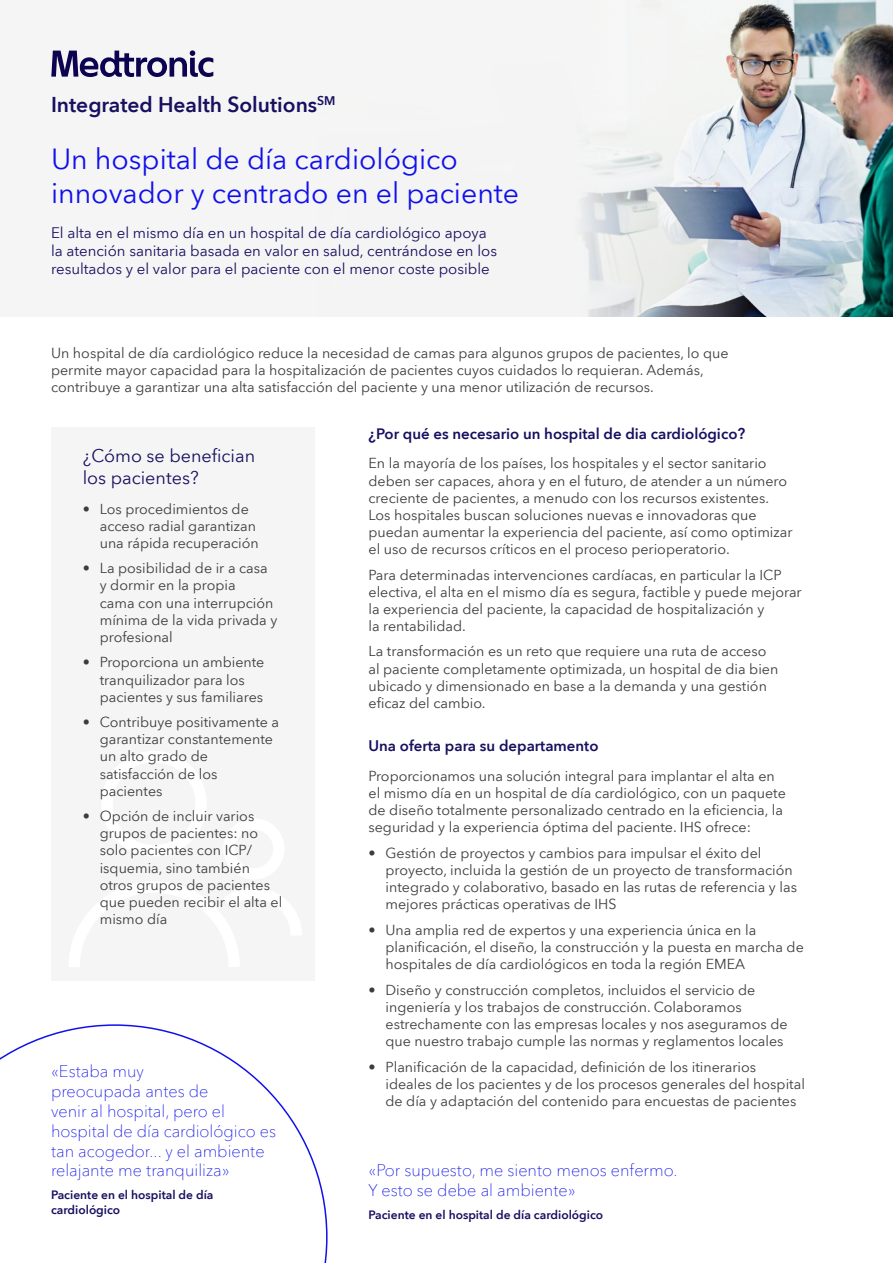
<style>
.page{position:relative;width:893px;height:1263px;background:#fff}
.page>*{position:absolute;margin:0;border:0;box-sizing:border-box;transform-origin:0 0}
.t1{font:28.5px/34.2px "Avenir Next World";color:#1010eb}
.t2{font:600 21px "Avenir Next World";color:#170f5f}
.t3{font:18px/21.6px "Avenir Next World";color:#170f5f}
.t4{font:100 16.5px/19.8px "Avenir Next World";color:#1010eb}
.t5{font:15px/18px "Avenir Next World";color:#170f5f}
.t6{font:600 15px "Avenir Next World";color:#170f5f}
.t7{font:14.25px/17.1px "Avenir Next World";color:#3c3c3c}
.t8{font:600 12px/14.4px "Avenir Next World";color:#170f5f}
</style>
<div class="page">
<div style="left:0;top:0;width:893px;height:317px;background:#f5f5f5"></div>
<img style="left:581px;top:0;width:312px;height:317px">
<svg style="left:51px;top:50px;width:162px;height:27px"></svg>
<div style="left:51px;top:427px;width:263px;height:554px;background:#f5f5f5"></div>
<svg style="left:0;top:1024px;width:328px;height:239px"></svg>
<h2 class="t2" style="left:51px;top:93px;width:286px">Integrated Health Solutions<sup>SM</sup></h2>
<h1 class="t1" style="left:51px;top:142px;width:470px">Un hospital de día cardiológico innovador y centrado en el paciente</h1>
<p class="t5" style="left:51px;top:224px;width:447px">El alta en el mismo día en un hospital de día cardiológico apoya la atención sanitaria basada en valor en salud, centrándose en los resultados y el valor para el paciente con el menor coste posible</p>
<p class="t7" style="left:51px;top:344px;width:679px">Un hospital de día cardiológico reduce la necesidad de camas para algunos grupos de pacientes, lo que permite mayor capacidad para la hospitalización de pacientes cuyos cuidados lo requieran. Además, contribuye a garantizar una alta satisfacción del paciente y una menor utilización de recursos.</p>
<p class="t6" style="left:368px;top:425px;width:378px">¿Por qué es necesario un hospital de dia cardiológico?</p>
<p class="t7" style="left:368px;top:455px;width:426px">En la mayoría de los países, los hospitales y el sector sanitario deben ser capaces, ahora y en el futuro, de atender a un número creciente de pacientes, a menudo con los recursos existentes.<br>Los hospitales buscan soluciones nuevas e innovadoras que puedan aumentar la experiencia del paciente, así como optimizar el uso de recursos críticos en el proceso perioperatorio.</p>
<p class="t7" style="left:368px;top:566px;width:435px">Para determinadas intervenciones cardíacas, en particular la ICP electiva, el alta en el mismo día es segura, factible y puede mejorar la experiencia del paciente, la capacidad de hospitalización y<br>la rentabilidad.</p>
<p class="t7" style="left:368px;top:643px;width:411px">La transformación es un reto que requiere una ruta de acceso al paciente completamente optimizada, un hospital de dia bien ubicado y dimensionado en base a la demanda y una gestión eficaz del cambio.</p>
<p class="t6" style="left:368px;top:737px;width:232px">Una oferta para su departamento</p>
<p class="t7" style="left:368px;top:768px;width:419px">Proporcionamos una solución integral para implantar el alta en el mismo día en un hospital de día cardiológico, con un paquete de diseño totalmente personalizado centrado en la eficiencia, la seguridad y la experiencia óptima del paciente. IHS ofrece:</p>
<p class="t7" style="left:385px;top:845px;width:413px;text-indent:-17px">• Gestión de proyectos y cambios para impulsar el éxito del proyecto, incluida la gestión de un proyecto de transformación integrado y colaborativo, basado en las rutas de referencia y las mejores prácticas operativas de IHS</p>
<p class="t7" style="left:385px;top:922px;width:420px;text-indent:-17px">• Una amplia red de expertos y una experiencia única en la planificación, el diseño, la construcción y la puesta en marcha de hospitales de día cardiológicos en toda la región EMEA</p>
<p class="t7" style="left:385px;top:981px;width:404px;text-indent:-17px">• Diseño y construcción completos, incluidos el servicio de ingeniería y los trabajos de construcción. Colaboramos estrechamente con las empresas locales y nos aseguramos de que nuestro trabajo cumple las normas y reglamentos locales</p>
<p class="t7" style="left:385px;top:1058px;width:421px;text-indent:-17px">• Planificación de la capacidad, definición de los itinerarios ideales de los pacientes y de los procesos generales del hospital de día y adaptación del contenido para encuestas de pacientes</p>
<p class="t3" style="left:83px;top:445px;width:174px">¿Cómo se benefician los pacientes?</p>
<p class="t7" style="left:100px;top:500px;width:161px;text-indent:-17px">• Los procedimientos de acceso radial garantizan una rápida recuperación</p>
<p class="t7" style="left:100px;top:560px;width:179px;text-indent:-17px">• La posibilidad de ir a casa y dormir en la propia<br>cama con una interrupción mínima de la vida privada y profesional</p>
<p class="t7" style="left:100px;top:654px;width:166px;text-indent:-17px">• Proporciona un ambiente tranquilizador para los pacientes y sus familiares</p>
<p class="t7" style="left:100px;top:714px;width:181px;text-indent:-17px">• Contribuye positivamente a garantizar constantemente un alto grado de satisfacción de los pacientes</p>
<p class="t7" style="left:100px;top:808px;width:184px;text-indent:-17px">• Opción de incluir varios grupos de pacientes: no solo pacientes con ICP/ isquemia, sino también otros grupos de pacientes que pueden recibir el alta el mismo día</p>
<p class="t4" style="left:51px;top:1061px;width:226px">«Estaba muy<br>preocupada antes de<br>venir al hospital, pero el hospital de día cardiológico es tan acogedor... y el ambiente relajante me tranquiliza»</p>
<p class="t8" style="left:51px;top:1188px;width:164px">Paciente en el hospital de día cardiológico</p>
<p class="t4" style="left:368px;top:1160px;width:311px">«Por supuesto, me siento menos enfermo.<br>Y esto se debe al ambiente»</p>
<p class="t8" style="left:368px;top:1208px;width:236px">Paciente en el hospital de día cardiológico</p>
</div>
